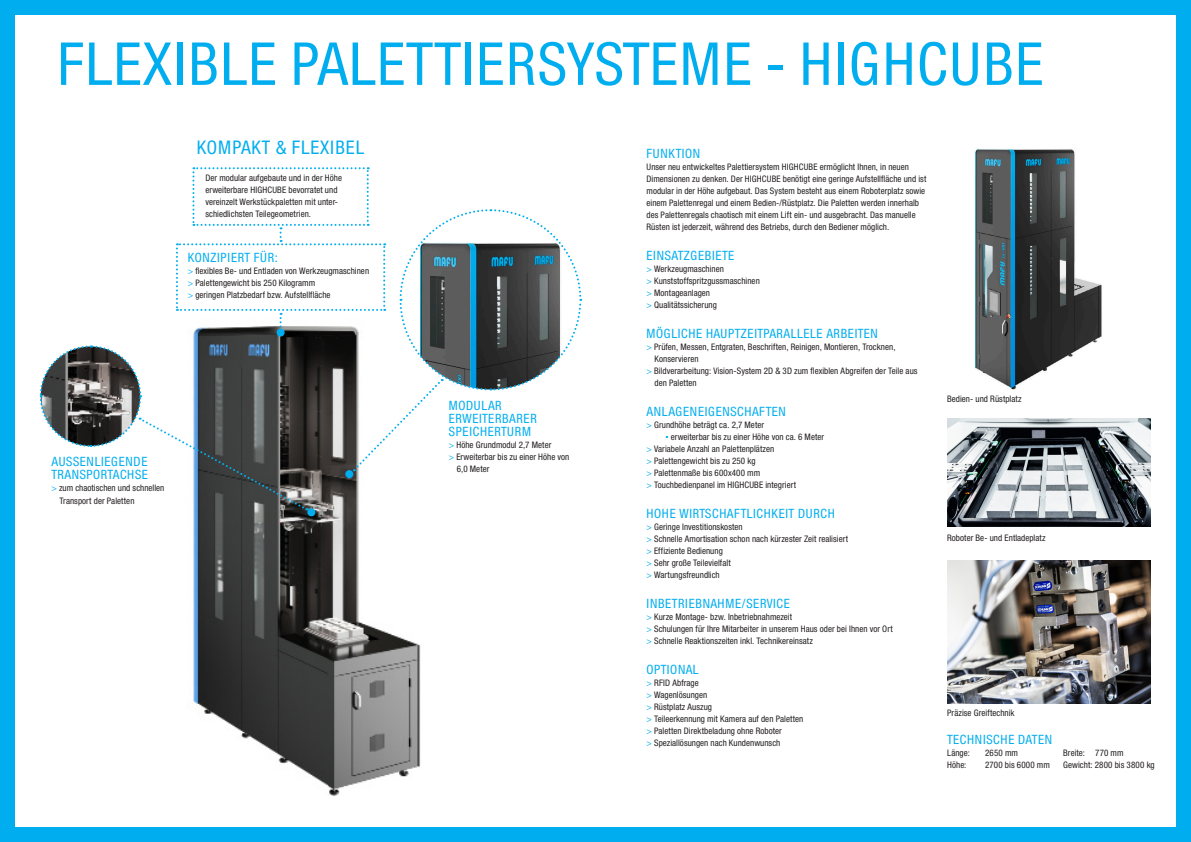
<style>
.page{position:relative;width:1191px;height:842px;background:#fff}
.page>*{position:absolute;margin:0;border:0;box-sizing:border-box;transform-origin:0 0}
.t1{font:700 60px "Neue Helvetica Condensed BQ";letter-spacing:.03em;color:#00aeef}
.t2{font:700 19px "Neue Helvetica Condensed BQ";letter-spacing:.05em;color:#00aeef}
.t3{font:700 13px/13px "Neue Helvetica Condensed BQ";letter-spacing:.05em;color:#00aeef}
.t4{font:700 13px "Neue Helvetica Condensed BQ";letter-spacing:.03em;color:#00aeef}
.t5{font:condensed 9px/12px "Helvetica Neue";letter-spacing:.005em;color:#231f20}
.s1{color:#00aeef}
.s2{font-family:"Arial Narrow";font-stretch:normal;color:#00aeef}
</style>
<div class="page">
<img style="left:193px;top:511px;width:228px;height:284px">
<div style="left:0;top:0;width:14px;height:842px;background:#00aeef"></div>
<div style="left:0;top:828px;width:1191px;height:14px;background:#00aeef"></div>
<div style="left:0;top:0;width:1191px;height:14px;background:#00aeef"></div>
<svg style="left:39px;top:167px;width:543px;height:344px"></svg>
<div style="left:1176px;top:0;width:15px;height:842px;background:#00aeef"></div>
<img style="left:947px;top:560px;width:203px;height:144px">
<img style="left:974px;top:149px;width:128px;height:240px">
<img style="left:947px;top:419px;width:203px;height:108px">
<div style="left:307px;top:508px;width:8px;height:8px;background:#00aeef;border-radius:50%"></div>
<div style="left:345px;top:470px;width:8px;height:8px;background:#00aeef;border-radius:50%"></div>
<div style="left:277px;top:329px;width:8px;height:8px;background:#00aeef;border-radius:50%"></div>
<h1 class="t1" style="left:57px;top:28px;width:987px">FLEXIBLE PALETTIERSYSTEME - HIGHCUBE</h1>
<h3 class="t3" style="left:51px;top:455px;width:98px">AUSSENLIEGENDE<br>TRANSPORTACHSE</h3>
<p class="t5" style="left:59px;top:481px;width:106px;line-height:13px;text-indent:-8px"><span class="s1">&gt;</span> zum chaotischen und schnellen<br>Transport der Paletten</p>
<h2 class="t2" style="left:197px;top:136px;width:169px">KOMPAKT &amp; FLEXIBEL</h2>
<h3 class="t3" style="left:646px;top:148px;width:55px">FUNKTION</h3>
<p class="t5" style="left:646px;top:161px;width:281px">Unser neu entwickeltes Palettiersystem HIGHCUBE ermöglicht Ihnen, in neuen Dimensionen zu denken. Der HIGHCUBE benötigt eine geringe Aufstellfläche und ist modular in der Höhe aufgebaut. Das System besteht aus einem Roboterplatz sowie einem Palettenregal und einem Bedien-/Rüstplatz. Die Paletten werden innerhalb des Palettenregals chaotisch mit einem Lift ein- und ausgebracht. Das manuelle Rüsten ist jederzeit, während des Betriebs, durch den Bediener möglich.</p>
<h3 class="t3" style="left:646px;top:249px;width:89px">EINSATZGEBIETE</h3>
<p class="t5" style="left:646px;top:263px;width:115px"><span class="s1">&gt;</span> Werkzeugmaschinen<br><span class="s1">&gt;</span> Kunststoffspritzgussmaschinen <span class="s1">&gt;</span> Montageanlagen<br><span class="s1">&gt;</span> Qualitätssicherung</p>
<h3 class="t4" style="left:646px;top:326px;width:233px">MÖGLICHE HAUPTZEITPARALLELE ARBEITEN</h3>
<p class="t5" style="left:646px;top:341px;width:250px"><span class="s1">&gt;</span> Prüfen, Messen, Entgraten, Beschriften, Reinigen, Montieren, Trocknen,</p>
<p class="t5" style="left:654px;top:353px;width:46px">Konservieren</p>
<p class="t5" style="left:646px;top:365px;width:272px"><span class="s1">&gt;</span> Bildverarbeitung: Vision-System 2D &amp; 3D zum flexiblen Abgreifen der Teile aus</p>
<p class="t5" style="left:654px;top:377px;width:44px">den Paletten</p>
<h3 class="t3" style="left:646px;top:405px;width:141px">ANLAGENEIGENSCHAFTEN</h3>
<p class="t5" style="left:646px;top:419px;width:119px"><span class="s1">&gt;</span> Grundhöhe beträgt ca. 2,7 Meter</p>
<p class="t5" style="left:646px;top:431px;width:179px;text-indent:19px"><span class="s2">▪</span> erweiterbar bis zu einer Höhe von ca. 6 Meter <span class="s1">&gt;</span> Variabele Anzahl an Palettenplätzen<br><span class="s1">&gt;</span> Palettengewicht bis zu 250 kg<br><span class="s1">&gt;</span> Palettenmaße bis 600x400 mm<br><span class="s1">&gt;</span> Touchbedienpanel im HIGHCUBE integriert</p>
<h3 class="t3" style="left:646px;top:507px;width:190px">HOHE WIRTSCHAFTLICHKEIT DURCH</h3>
<p class="t5" style="left:646px;top:521px;width:203px"><span class="s1">&gt;</span> Geringe Investitionskosten<br><span class="s1">&gt;</span> Schnelle Amortisation schon nach kürzester Zeit realisiert <span class="s1">&gt;</span> Effiziente Bedienung<br><span class="s1">&gt;</span> Sehr große Teilevielfalt<br><span class="s1">&gt;</span> Wartungsfreundlich</p>
<h3 class="t3" style="left:646px;top:597px;width:145px">INBETRIEBNAHME/SERVICE</h3>
<p class="t5" style="left:646px;top:611px;width:248px"><span class="s1">&gt;</span> Kurze Montage- bzw. Inbetriebnahmezeit<br><span class="s1">&gt;</span> Schulungen für Ihre Mitarbeiter in unserem Haus oder bei Ihnen vor Ort <span class="s1">&gt;</span> Schnelle Reaktionszeiten inkl. Technikereinsatz</p>
<h3 class="t4" style="left:646px;top:661px;width:54px">OPTIONAL</h3>
<p class="t5" style="left:646px;top:676px;width:158px"><span class="s1">&gt;</span> RFID Abfrage<br><span class="s1">&gt;</span> Wagenlösungen<br><span class="s1">&gt;</span> Rüstplatz Auszug<br><span class="s1">&gt;</span> Teileerkennung mit Kamera auf den Paletten <span class="s1">&gt;</span> Paletten Direktbeladung ohne Roboter<br><span class="s1">&gt;</span> Speziallösungen nach Kundenwunsch</p>
<p class="t5" style="left:205px;top:172px;width:138px">Der modular aufgebaute und in der Höhe erweiterbare HIGHCUBE bevorratet und vereinzelt Werkstückpaletten mit unter&shy;schiedlichsten Teilegeometrien.</p>
<h3 class="t3" style="left:188px;top:251px;width:92px">KONZIPIERT FÜR:</h3>
<p class="t5" style="left:188px;top:265px;width:183px"><span class="s1">&gt;</span> flexibles Be- und Entladen von Werkzeugmaschinen <span class="s1">&gt;</span> Palettengewicht bis 250 Kilogramm<br><span class="s1">&gt;</span> geringen Platzbedarf bzw. Aufstellfläche</p>
<h3 class="t3" style="left:449px;top:399px;width:90px">MODULAR<br>ERWEITERBARER<br>SPEICHERTURM</h3>
<p class="t5" style="left:449px;top:439px;width:104px"><span class="s1">&gt;</span> Höhe Grundmodul 2,7 Meter</p>
<p class="t5" style="left:449px;top:451px;width:122px"><span class="s1">&gt;</span> Erweiterbar bis zu einer Höhe von</p>
<p class="t5" style="left:457px;top:463px;width:34px">6,0 Meter</p>
<p class="t5" style="left:947px;top:393px;width:76px">Bedien- und Rüstplatz</p>
<p class="t5" style="left:947px;top:532px;width:100px">Roboter Be- und Entladeplatz</p>
<p class="t5" style="left:947px;top:707px;width:69px">Präzise Greiftechnik</p>
<h3 class="t3" style="left:947px;top:733px;width:106px">TECHNISCHE DATEN</h3>
<p class="t5" style="left:947px;top:747px;width:24px">Länge:</p>
<p class="t5" style="left:985px;top:747px;width:34px">2650 mm</p>
<p class="t5" style="left:1063px;top:747px;width:62px">Breite: 770 mm</p>
<p class="t5" style="left:947px;top:759px;width:21px">Höhe:</p>
<p class="t5" style="left:985px;top:759px;width:66px">2700 bis 6000 mm</p>
<p class="t5" style="left:1063px;top:759px;width:93px">Gewicht: 2800 bis 3800 kg</p>
</div>
